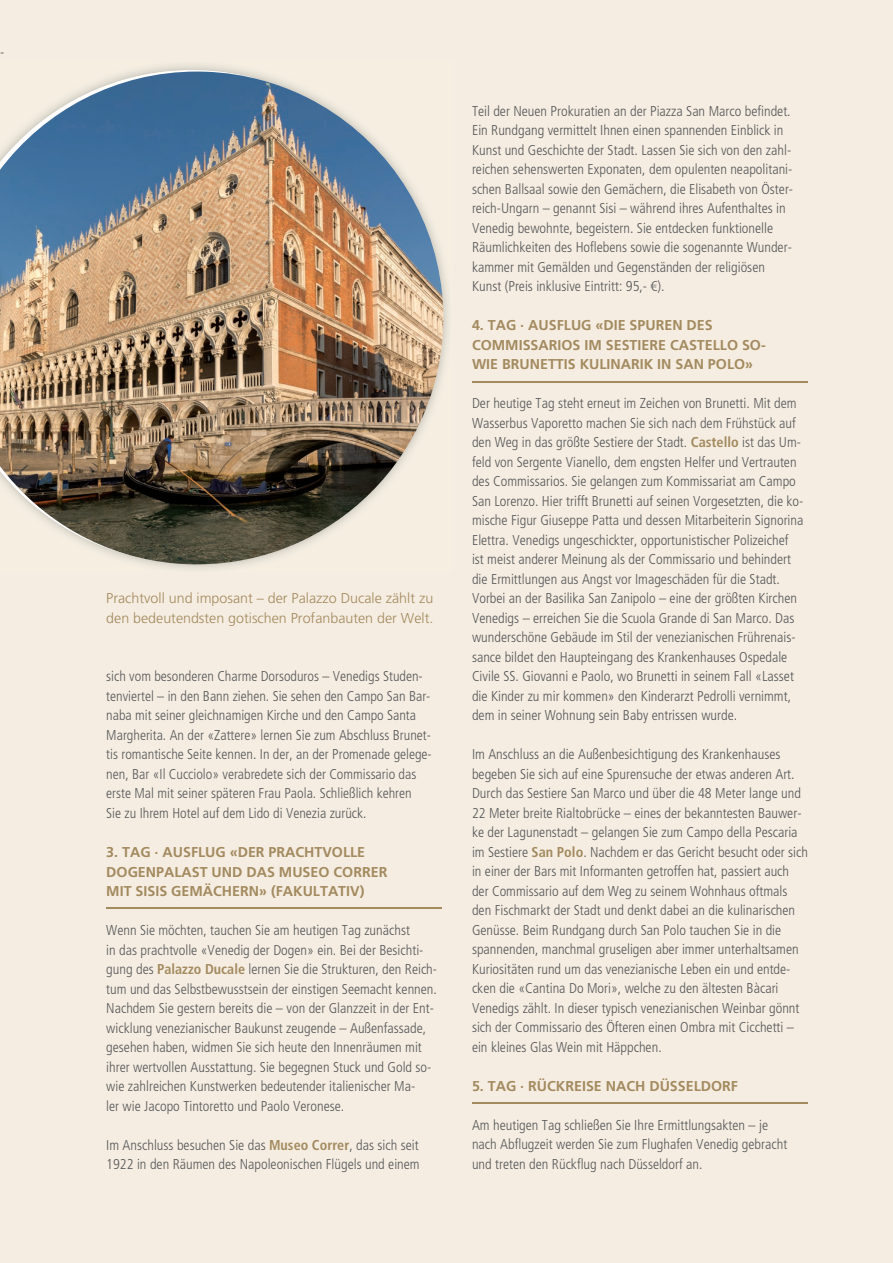
<style>
.page{position:relative;width:893px;height:1263px;background:#f5ede1}
.page>*{position:absolute;margin:0;border:0;box-sizing:border-box;transform-origin:0 0}
.t1{font:300 condensed 14.25px/19.5px "Frutiger";color:#57585a}
.t2{font:700 14.25px/19.5px "Frutiger";color:#a38a5f}
.t3{font:300 14.25px/19.5px "Frutiger";color:#a38a5f}
.s1{font-weight:700;color:#a38a5f}
.s2{font-family:"Frutiger LT Pro"}
</style>
<div class="page">
<hr style="left:106px;top:907px;width:336px;height:2px;background:#a38a5f">
<hr style="left:472px;top:381px;width:336px;height:1px;background:#a38a5f">
<hr style="left:472px;top:1102px;width:336px;height:2px;background:#a38a5f">
<img style="left:144px;top:65px;width:304px;height:504px">
<svg style="left:0;top:70px;width:438px;height:100px"></svg>
<img style="left:0;top:170px;width:443px;height:394px">
<img style="left:0;top:178px;width:10px;height:242px">
<p class="t1" style="left:0;top:43px;width:6px">-</p>
<p class="t3" style="left:106px;top:589px;width:329px">Prachtvoll und imposant – der Palazzo Ducale zählt zu den bedeutendsten gotischen Profanbauten der Welt.</p>
<p class="t1" style="left:106px;top:667px;width:327px">sich vom besonderen Charme Dorsoduros – Venedigs Studen&shy;tenviertel – in den Bann ziehen. Sie sehen den Campo San Bar&shy;naba mit seiner gleichnamigen Kirche und den Campo Santa Margherita. An der «Zattere» lernen Sie zum Abschluss Brunet&shy;tis romantische Seite kennen. In der, an der Promenade gelege&shy;nen, Bar «Il Cucciolo» verabredete sich der Commissario das erste Mal mit seiner späteren Frau Paola. Schließlich kehren<br>Sie zu Ihrem Hotel auf dem Lido di Venezia zurück.</p>
<p class="t2" style="left:106px;top:842px;width:283px">3. TAG · AUSFLUG «DER PRACHTVOLLE<br>DOGENPALAST UND DAS MUSEO CORRER<br>MIT SISIS GEMÄCHERN» (FAKULTATIV)</p>
<p class="t1" style="left:106px;top:920px;width:332px">Wenn Sie möchten, tauchen Sie am heutigen Tag zunächst<br>in das prachtvolle «Venedig der Dogen» ein. Bei der Besichti&shy;gung des <span class="s1">Palazzo Ducale</span> lernen Sie die Strukturen, den Reich&shy;tum und das Selbstbewusstsein der einstigen Seemacht kennen.<br>Nachdem Sie gestern bereits die – von der Glanzzeit in der Ent&shy;wicklung venezianischer Baukunst zeugende – Außenfassade, gesehen haben, widmen Sie sich heute den Innenräumen mit ihrer wertvollen Ausstattung. Sie begegnen Stuck und Gold so&shy;wie zahlreichen Kunstwerken bedeutender italienischer Ma-<br>ler wie Jacopo Tintoretto und Paolo Veronese.</p>
<p class="t1" style="left:106px;top:1135px;width:315px">Im Anschluss besuchen Sie das <span class="s1">Museo Correr</span>, das sich seit<br>1922 in den Räumen des Napoleonischen Flügels und einem</p>
<p class="t1" style="left:472px;top:101px;width:323px">Teil der Neuen Prokuratien an der Piazza San Marco befindet.<br>Ein Rundgang vermittelt Ihnen einen spannenden Einblick in Kunst und Geschichte der Stadt. Lassen Sie sich von den zahl&shy;reichen sehenswerten Exponaten, dem opulenten neapolitani&shy;schen Ballsaal sowie den Gemächern, die Elisabeth von Öster&shy;reich-Ungarn – genannt Sisi – während ihres Aufenthaltes in Venedig bewohnte, begeistern. Sie entdecken funktionelle Räumlichkeiten des Hoflebens sowie die sogenannte Wunder&shy;kammer mit Gemälden und Gegenständen der religiösen Kunst (Preis inklusive Eintritt: 95,- <span class="s2">€</span>).</p>
<p class="t2" style="left:472px;top:316px;width:295px">4. TAG · AUSFLUG «DIE SPUREN DES<br>COMMISSARIOS IM SESTIERE CASTELLO SO-<br>WIE BRUNETTIS KULINARIK IN SAN POLO»</p>
<p class="t1" style="left:472px;top:394px;width:333px">Der heutige Tag steht erneut im Zeichen von Brunetti. Mit dem Wasserbus Vaporetto machen Sie sich nach dem Frühstück auf den Weg in das größte Sestiere der Stadt. <span class="s1">Castello</span> ist das Um&shy;feld von Sergente Vianello, dem engsten Helfer und Vertrauten des Commissarios. Sie gelangen zum Kommissariat am Campo San Lorenzo. Hier trifft Brunetti auf seinen Vorgesetzten, die ko&shy;mische Figur Giuseppe Patta und dessen Mitarbeiterin Signorina Elettra. Venedigs ungeschickter, opportunistischer Polizeichef ist meist anderer Meinung als der Commissario und behindert die Ermittlungen aus Angst vor Imageschäden für die Stadt.<br>Vorbei an der Basilika San Zanipolo – eine der größten Kirchen Venedigs – erreichen Sie die Scuola Grande di San Marco. Das wunderschöne Gebäude im Stil der venezianischen Frührenais&shy;sance bildet den Haupteingang des Krankenhauses Ospedale Civile SS. Giovanni e Paolo, wo Brunetti in seinem Fall «Lasset die Kinder zu mir kommen» den Kinderarzt Pedrolli vernimmt, dem in seiner Wohnung sein Baby entrissen wurde.</p>
<p class="t1" style="left:472px;top:745px;width:337px">Im Anschluss an die Außenbesichtigung des Krankenhauses begeben Sie sich auf eine Spurensuche der etwas anderen Art.<br>Durch das Sestiere San Marco und über die 48 Meter lange und 22 Meter breite Rialtobrücke – eines der bekanntesten Bauwer&shy;ke der Lagunenstadt – gelangen Sie zum Campo della Pescaria im Sestiere <span class="s1">San Polo</span>. Nachdem er das Gericht besucht oder sich in einer der Bars mit Informanten getroffen hat, passiert auch der Commissario auf dem Weg zu seinem Wohnhaus oftmals den Fischmarkt der Stadt und denkt dabei an die kulinarischen Genüsse. Beim Rundgang durch San Polo tauchen Sie in die spannenden, manchmal gruseligen aber immer unterhaltsamen Kuriositäten rund um das venezianische Leben ein und entde&shy;cken die «Cantina Do Mori», welche zu den ältesten Bàcari Venedigs zählt. In dieser typisch venezianischen Weinbar gönnt sich der Commissario des Öfteren einen Ombra mit Cicchetti – ein kleines Glas Wein mit Häppchen.</p>
<p class="t2" style="left:472px;top:1076px;width:268px">5. TAG · RÜCKREISE NACH DÜSSELDORF</p>
<p class="t1" style="left:472px;top:1115px;width:317px">Am heutigen Tag schließen Sie Ihre Ermittlungsakten – je nach Abflugzeit werden Sie zum Flughafen Venedig gebracht und treten den Rückflug nach Düsseldorf an.</p>
</div>
